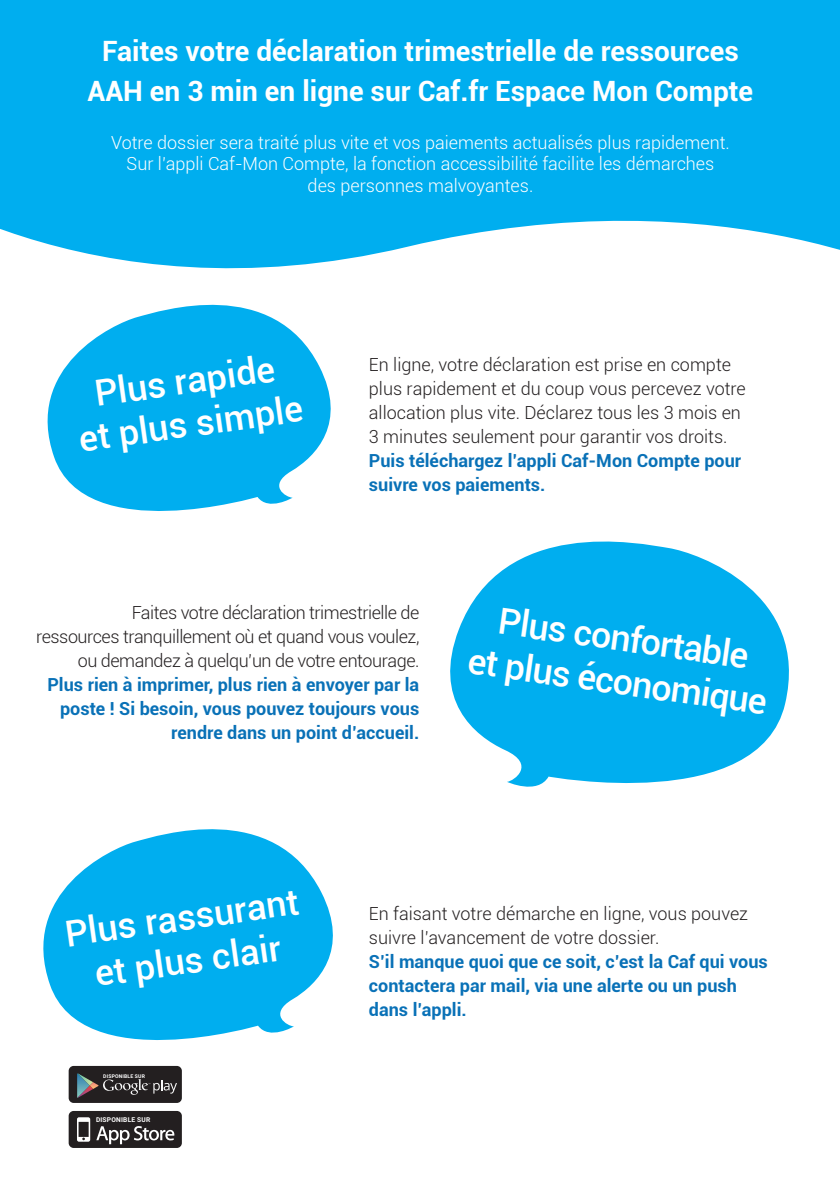
<style>
.page{position:relative;width:840px;height:1189px;background:#fff}
.page>*{position:absolute;margin:0;border:0;box-sizing:border-box;transform-origin:0 0}
.t1{font:500 36px/43.2px "Roboto";color:#fff;text-align:center}
.t2{font:700 28px/40px "Roboto";color:#fff;text-align:center}
.t3{font:700 18px/24px "Roboto";color:#0971b7}
.t4{font:300 18px/24px "Roboto";color:#231f20}
.t5{font:300 18px/21.6px "Roboto";color:#fff;text-align:center}
.t6{font:300 18px/24px "Roboto";letter-spacing:-.025em;color:#231f20;text-align:right}
.t7{font:700 6.6px "Roboto";letter-spacing:.03em;color:#fff}
.t8{font:700 5px "Roboto";letter-spacing:.03em;color:#fff}
</style>
<div class="page">
<svg style="left:0;top:0;width:839px;height:269px;background:#18b5f0"></svg>
<svg style="left:450px;top:541px;width:339px;height:246px;fill:#00aeef"></svg>
<svg style="left:47px;top:304px;width:284px;height:207px;fill:#00aeef"></svg>
<svg style="left:43px;top:829px;width:290px;height:248px;fill:#00aeef"></svg>
<div style="left:69px;top:1111px;width:113px;height:37px;background:#231f20;border-radius:5px"></div>
<svg style="left:77px;top:1117px;width:13px;height:25px"></svg>
<svg style="left:96px;top:1126px;width:78px;height:18px"></svg>
<div style="left:69px;top:1066px;width:113px;height:37px;background:#231f20;border-radius:5px"></div>
<svg style="left:77px;top:1073px;width:100px;height:25px"></svg>
<h2 class="t2" style="left:87px;top:30px;width:667px">Faites votre déclaration trimestrielle de ressources<br>AAH en 3 min en ligne sur Caf.fr Espace Mon Compte</h2>
<p class="t5" style="left:111px;top:131px;width:620px">Votre dossier sera traité plus vite et vos paiements actualisés plus rapidement.<br>Sur l’appli Caf-Mon Compte, la fonction accessibilité facilite les démarches des personnes malvoyantes.</p>
<h1 class="t1" style="left:70px;top:374px;width:227px;rotate:-8deg">Plus rapide<br>et plus simple</h1>
<p class="t4" style="left:369px;top:352px;width:378px">En ligne, votre déclaration est prise en compte plus rapidement et du coup vous percevez votre allocation plus vite. Déclarez tous les 3 mois en 3 minutes seulement pour garantir vos droits.</p>
<p class="t3" style="left:369px;top:448px;width:373px">Puis téléchargez l’appli Caf-Mon Compte pour suivre vos paiements.</p>
<p class="t6" style="left:36px;top:600px;width:384px">Faites votre déclaration trimestrielle de<br>ressources tranquillement où et quand vous voulez, ou demandez à quelqu’un de votre entourage.</p>
<p class="t3" style="left:47px;top:672px;width:373px;text-align:right">Plus rien à imprimer, plus rien à envoyer par la poste ! Si besoin, vous pouvez toujours vous rendre dans un point d’accueil.</p>
<h1 class="t1" style="left:477px;top:594px;width:303px;rotate:8deg">Plus confortable<br>et plus économique</h1>
<h1 class="t1" style="left:62px;top:911px;width:237px;rotate:-8deg">Plus rassurant et plus clair</h1>
<p class="t8" style="left:103px;top:1072px;width:43px">DISPONIBLE SUR</p>
<p class="t7" style="left:96px;top:1115px;width:56px">DISPONIBLE SUR</p>
<p class="t4" style="left:369px;top:901px;width:380px">En faisant votre démarche en ligne, vous pouvez suivre l’avancement de votre dossier.</p>
<p class="t3" style="left:369px;top:949px;width:400px">S’il manque quoi que ce soit, c’est la Caf qui vous contactera par mail, via une alerte ou un push dans l’appli.</p>
</div>
